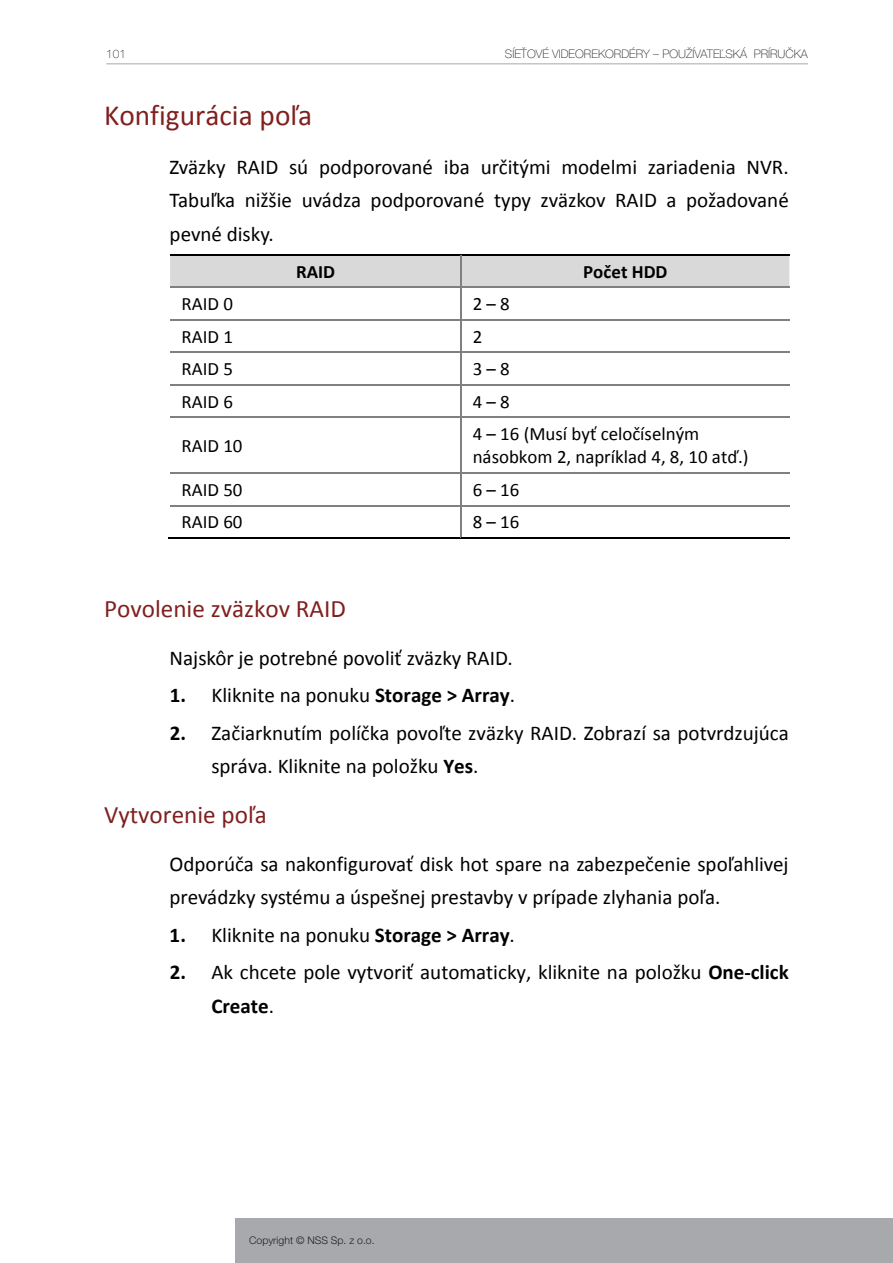
<style>
.page{position:relative;width:893px;height:1263px;background:#fff}
.page>*{position:absolute;margin:0;border:0;box-sizing:border-box;transform-origin:0 0}
.t1{font:29.4px "Calibri";color:#7f201f}
.t2{font:25.2px "Calibri";color:#7f201f}
.t3{font:21px/33.5px "Calibri";color:#000}
.t4{font:18.9px/23.2px "Calibri";color:#000}
.t5{font:700 18.9px "Calibri";color:#000}
.t6{font:100 11.85px "Helvetica Neue LT Pro";color:#231f20}
.t7{font:300 10.5px "Helvetica Neue LT Pro";color:#231f20}
.s1{font-weight:700}
</style>
<div class="page">
<div style="left:235px;top:1218px;width:658px;height:45px;background:#a8a9ad"></div>
<div style="left:170px;top:255px;width:619px;height:32px;background:#d9d9d9"></div>
<div style="left:473px;top:255px;width:305px;height:32px;background:#d9d9d9"></div>
<hr style="left:170px;top:254px;width:619px;height:1px;background:#000">
<hr style="left:461px;top:255px;width:1px;height:32px;background:#808080">
<hr style="left:170px;top:287px;width:619px;height:1px;background:#808080">
<hr style="left:461px;top:288px;width:1px;height:31px;background:#808080">
<hr style="left:170px;top:319px;width:619px;height:1px;background:#808080">
<hr style="left:461px;top:320px;width:1px;height:32px;background:#808080">
<hr style="left:170px;top:352px;width:619px;height:1px;background:#808080">
<hr style="left:461px;top:353px;width:1px;height:31px;background:#808080">
<hr style="left:170px;top:384px;width:619px;height:1px;background:#808080">
<hr style="left:461px;top:385px;width:1px;height:32px;background:#808080">
<hr style="left:170px;top:417px;width:619px;height:1px;background:#808080">
<hr style="left:461px;top:418px;width:1px;height:54px;background:#808080">
<hr style="left:170px;top:472px;width:619px;height:1px;background:#808080">
<hr style="left:461px;top:473px;width:1px;height:32px;background:#808080">
<hr style="left:170px;top:505px;width:619px;height:1px;background:#808080">
<hr style="left:169px;top:538px;width:292px;height:1px;background:#000">
<hr style="left:461px;top:506px;width:1px;height:32px;background:#808080">
<hr style="left:461px;top:538px;width:328px;height:1px;background:#000">
<hr style="left:106px;top:63px;width:702px;height:1px;background:#a8a9ad">
<p class="t6" style="left:106px;top:47px;width:21px">101</p>
<p class="t6" style="left:505px;top:47px;width:305px">SÍEŤOVÉ VIDEOREKORDÉRY – POUŽÍVATEĽSKÁ PRÍRUČKA</p>
<p class="t1" style="left:104px;top:97px;width:210px">Konfigurácia poľa</p>
<p class="t3" style="left:170px;top:150px;width:621px;text-align:justify">Zväzky RAID sú podporované iba určitými modelmi zariadenia NVR.<br>Tabuľka nižšie uvádza podporované typy zväzkov RAID a požadované pevné disky.</p>
<p class="t5" style="left:296px;top:259px;width:41px">RAID</p>
<p class="t5" style="left:583px;top:259px;width:86px">Počet HDD</p>
<p class="t4" style="left:181px;top:292px;width:53px">RAID 0</p>
<p class="t4" style="left:473px;top:292px;width:39px">2–8</p>
<p class="t4" style="left:181px;top:325px;width:53px">RAID 1</p>
<p class="t4" style="left:473px;top:325px;width:11px">2</p>
<p class="t4" style="left:181px;top:357px;width:53px">RAID 5</p>
<p class="t4" style="left:473px;top:357px;width:39px">3–8</p>
<p class="t4" style="left:181px;top:390px;width:53px">RAID 6</p>
<p class="t4" style="left:473px;top:390px;width:39px">4–8</p>
<p class="t4" style="left:181px;top:434px;width:63px">RAID 10</p>
<p class="t4" style="left:473px;top:422px;width:277px">4 – 16 (Musí byť celočíselným násobkom 2, napríklad 4, 8, 10 atď.)</p>
<p class="t4" style="left:181px;top:478px;width:63px">RAID 50</p>
<p class="t4" style="left:473px;top:478px;width:48px">6–16</p>
<p class="t4" style="left:181px;top:510px;width:63px">RAID 60</p>
<p class="t4" style="left:473px;top:510px;width:48px">8–16</p>
<p class="t2" style="left:104px;top:593px;width:243px">Povolenie zväzkov RAID</p>
<p class="t3" style="left:170px;top:641px;width:345px">Najskôr je potrebné povoliť zväzky RAID.</p>
<p class="t3" style="left:170px;top:678px;width:347px"><span class="s1">1.</span> Kliknite na ponuku <span class="s1">Storage &gt; Array</span>.</p>
<p class="t3" style="left:211px;top:716px;width:579px;text-indent:-42px"><span class="s1">2.</span> Začiarknutím políčka povoľte zväzky RAID. Zobrazí sa potvrdzujúca správa. Kliknite na položku <span class="s1">Yes</span>.</p>
<p class="t2" style="left:104px;top:799px;width:164px">Vytvorenie poľa</p>
<p class="t3" style="left:170px;top:847px;width:620px">Odporúča sa nakonfigurovať disk hot spare na zabezpečenie spoľahlivej prevádzky systému a úspešnej prestavby v prípade zlyhania poľa.</p>
<p class="t3" style="left:170px;top:918px;width:347px"><span class="s1">1.</span> Kliknite na ponuku <span class="s1">Storage &gt; Array</span>.</p>
<p class="t3" style="left:211px;top:956px;width:579px;text-indent:-42px"><span class="s1">2.</span> Ak chcete pole vytvoriť automaticky, kliknite na položku <span class="s1">One‐click<br>Create</span>.</p>
<p class="t7" style="left:249px;top:1234px;width:127px">Copyright © NSS Sp. z o.o.</p>
</div>
